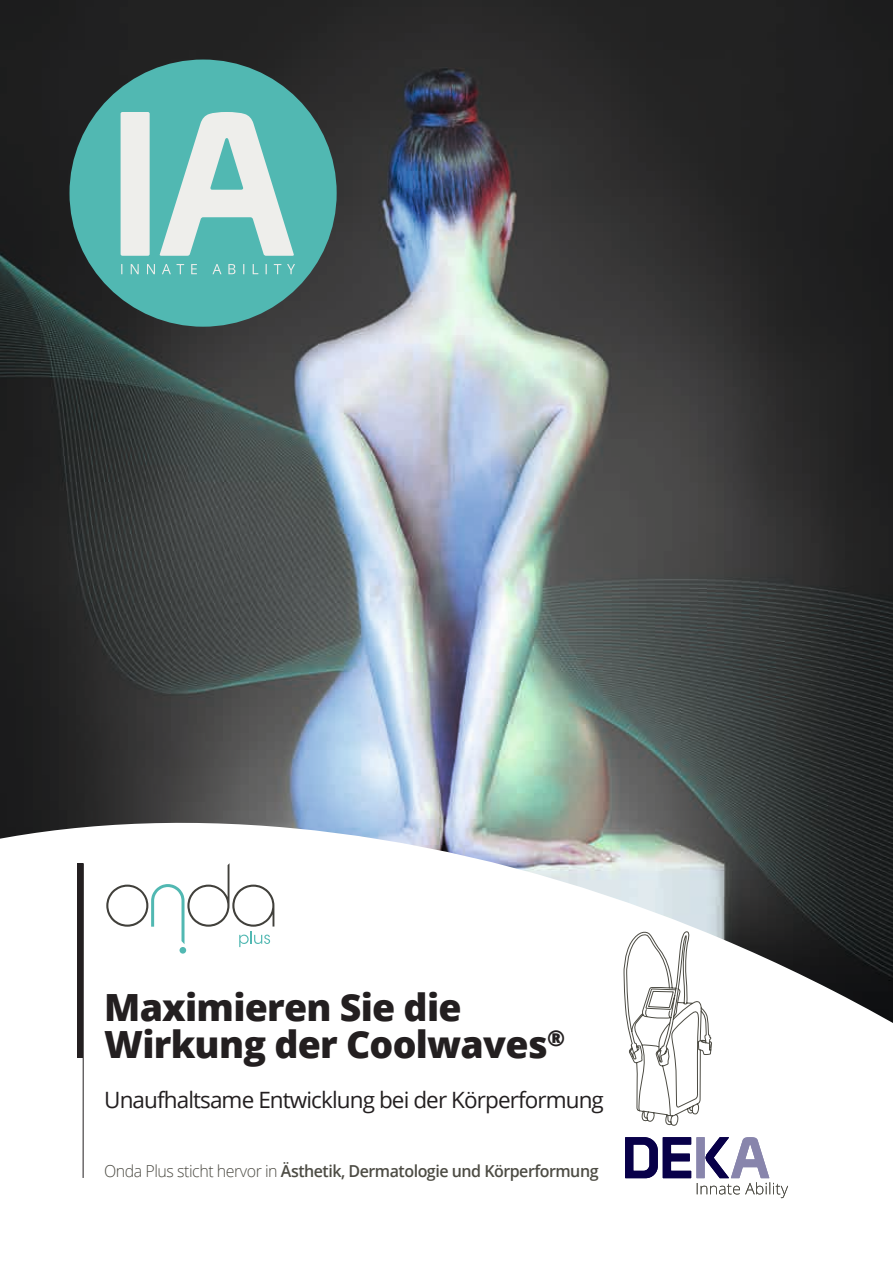
<style>
.page{position:relative;width:893px;height:1263px;background:#fff}
.page>*{position:absolute;margin:0;border:0;box-sizing:border-box;transform-origin:0 0}
.t1{font:800 37.5px/37.5px "Open Sans";letter-spacing:-.02em;color:#231f20}
.t2{font:22.5px "Open Sans";letter-spacing:-.04em;color:#231f20}
.t3{font:600 16.5px "Open Sans";letter-spacing:-.03em;color:#4d4c44}
.s1{font-weight:300}
</style>
<div class="page">
<img style="left:0;top:0;width:893px;height:743px">
<svg style="left:0;top:743px;width:893px;height:456px"></svg>
<svg style="left:70px;top:60px;width:267px;height:267px;background:#67a4a0"></svg>
<hr style="left:83px;top:863px;width:1px;height:315px;background:#231f20">
<div style="left:78px;top:863px;width:5px;height:195px;background:#231f20"></div>
<div style="left:696px;top:1137px;width:9px;height:41px;background:#9b98b9"></div>
<svg style="left:625px;top:1137px;width:66px;height:41px"></svg>
<svg style="left:697px;top:1137px;width:91px;height:61px"></svg>
<svg style="left:623px;top:930px;width:89px;height:196px"></svg>
<svg style="left:106px;top:863px;width:168px;height:91px"></svg>
<h1 class="t1" style="left:104px;top:986px;width:462px">Maximieren Sie die<br>Wirkung der Coolwaves<sup>®</sup></h1>
<h2 class="t2" style="left:104px;top:1084px;width:501px">Unaufhaltsame Entwicklung bei der Körperformung</h2>
<p class="t3" style="left:104px;top:1160px;width:496px"><span class="s1">Onda Plus sticht hervor in</span> Ästhetik, Dermatologie und Körperformung</p>
</div>
